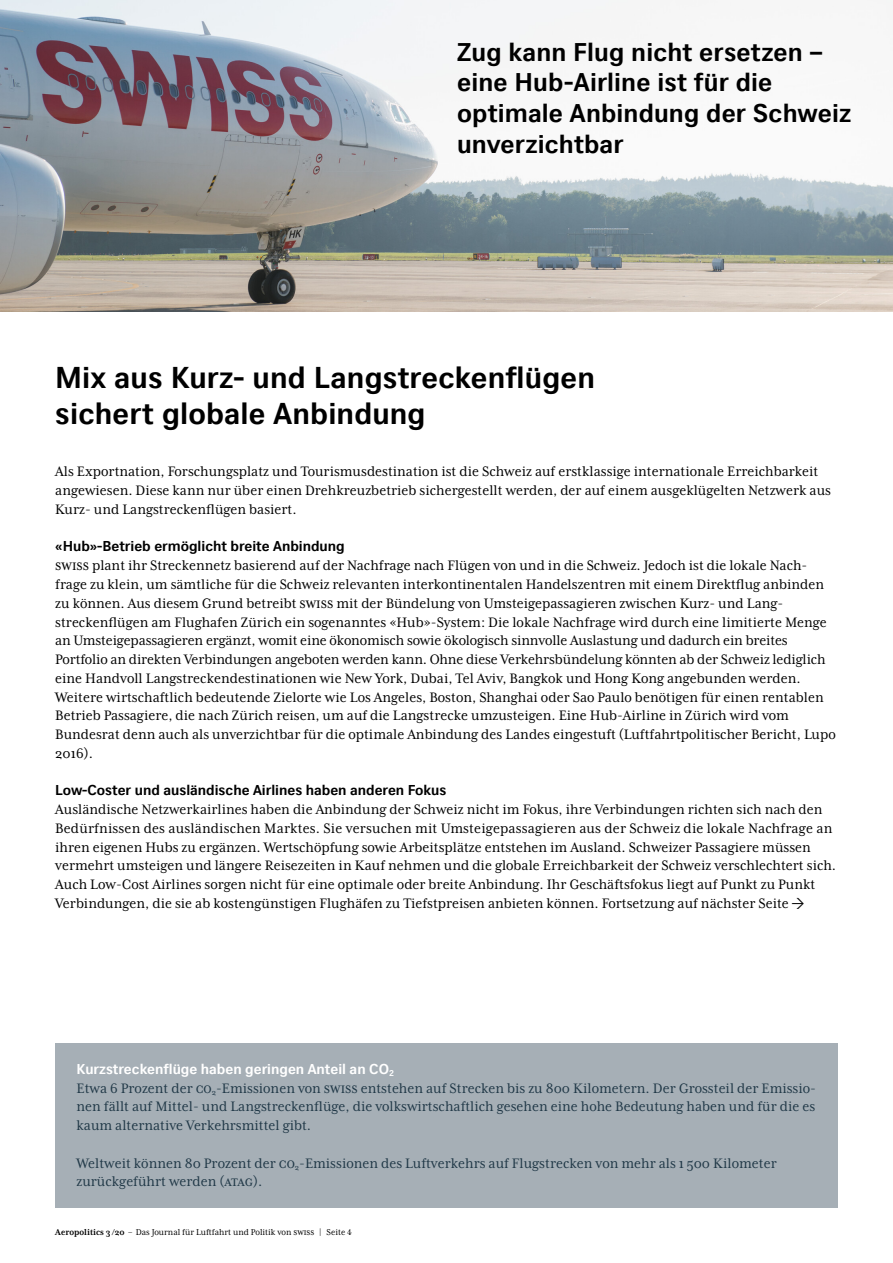
<style>
.page{position:relative;width:893px;height:1263px;background:#fff}
.page>*{position:absolute;margin:0;border:0;box-sizing:border-box;transform-origin:0 0}
.Headline_gross{font:700 30px/36px "CH Sans";letter-spacing:.005em;color:#000}
.Headline_gross-2{font:700 25.5px/30.6px "CH Sans";letter-spacing:.005em;color:#000}
.Lauftext__Master{font:15.75px/18.8px "Mrs Eaves XL Serif Nar OT";color:#000}
.Digital_Lauftext{font:15.75px/18.8px "Mrs Eaves XL Serif Nar OT";color:#203847;text-align:justify}
.Digital_Lauftext-2{font:15.75px/18.8px "Mrs Eaves XL Serif Nar OT";color:#000}
.Digital_Untertitel{font:700 14.25px "CH Sans";color:#000}
.Digital_Untertitel-2{font:700 14.25px "CH Sans";color:#fff}
.Lauftext__Master-2{font:9.75px "Mrs Eaves XL Serif Nar OT";color:#000}
.s1{font-weight:700}
</style>
<div class="page">
<img style="left:0;top:0;width:893px;height:312px">
<div style="left:55px;top:1043px;width:783px;height:165px;background:#a6afb6"></div>
<p class="Headline_gross-2" style="left:457px;top:37px;width:396px">Zug kann Flug nicht ersetzen – eine Hub-Airline ist für die optimale Anbindung der Schweiz unverzichtbar</p>
<p class="Headline_gross" style="left:55px;top:359px;width:541px">Mix aus Kurz- und Langstreckenflügen sichert globale Anbindung</p>
<p class="Digital_Lauftext-2" style="left:55px;top:462px;width:777px">Als Exportnation, Forschungsplatz und Tourismusdestination ist die Schweiz auf erstklassige internationale Erreichbarkeit angewiesen. Diese kann nur über einen Drehkreuzbetrieb sichergestellt werden, der auf einem ausgeklügelten Netzwerk aus<br>Kurz- und Langstreckenflügen basiert.</p>
<p class="Digital_Untertitel" style="left:55px;top:538px;width:291px">«Hub»-Betrieb ermöglicht breite Anbindung</p>
<p class="Lauftext__Master" style="left:55px;top:556px;width:782px">SWISS plant ihr Streckennetz basierend auf der Nachfrage nach Flügen von und in die Schweiz. Jedoch ist die lokale Nach&shy;frage zu klein, um sämtliche für die Schweiz relevanten interkontinentalen Handelszentren mit einem Direktflug anbinden zu können. Aus diesem Grund betreibt SWISS mit der Bündelung von Umsteigepassagieren zwischen Kurz- und Lang&shy;streckenflügen am Flughafen Zürich ein sogenanntes «Hub»-System: Die lokale Nachfrage wird durch eine limitierte Menge an Umsteigepassagieren ergänzt, womit eine ökonomisch sowie ökologisch sinnvolle Auslastung und dadurch ein breites Portfolio an direkten Verbindungen angeboten werden kann. Ohne diese Verkehrsbündelung könnten ab der Schweiz lediglich eine Handvoll Langstreckendestinationen wie New York, Dubai, Tel Aviv, Bangkok und Hong Kong angebunden werden.<br>Weitere wirtschaftlich bedeutende Zielorte wie Los Angeles, Boston, Shanghai oder Sao Paulo benötigen für einen rentablen Betrieb Passagiere, die nach Zürich reisen, um auf die Langstrecke umzusteigen. Eine Hub-Airline in Zürich wird vom Bundesrat denn auch als unverzichtbar für die optimale Anbindung des Landes eingestuft (Luftfahrtpolitischer Bericht, Lupo 2016).</p>
<p class="Digital_Untertitel" style="left:55px;top:781px;width:393px">Low-Coster und ausländische Airlines haben anderen Fokus</p>
<p class="Lauftext__Master" style="left:55px;top:800px;width:782px">Ausländische Netzwerkairlines haben die Anbindung der Schweiz nicht im Fokus, ihre Verbindungen richten sich nach den Bedürfnissen des ausländischen Marktes. Sie versuchen mit Umsteigepassagieren aus der Schweiz die lokale Nachfrage an ihren eigenen Hubs zu ergänzen. Wertschöpfung sowie Arbeitsplätze entstehen im Ausland. Schweizer Passagiere müssen vermehrt umsteigen und längere Reisezeiten in Kauf nehmen und die globale Erreichbarkeit der Schweiz verschlechtert sich.<br>Auch Low-Cost Airlines sorgen nicht für eine optimale oder breite Anbindung. Ihr Geschäftsfokus liegt auf Punkt zu Punkt Verbindungen, die sie ab kostengünstigen Flughäfen zu Tiefstpreisen anbieten können. Fortsetzung auf nächster Seite</p>
<p class="Digital_Untertitel-2" style="left:77px;top:1060px;width:319px">Kurzstreckenflüge haben geringen Anteil an CO<sub>2</sub></p>
<p class="Digital_Lauftext" style="left:77px;top:1078px;width:741px">Etwa 6 Prozent der CO<sub>2</sub>-Emissionen von SWISS entstehen auf Strecken bis zu 800 Kilometern. Der Grossteil der Emissio&shy;nen fällt auf Mittel- und Langstreckenflüge, die volkswirtschaftlich gesehen eine hohe Bedeutung haben und für die es kaum alternative Verkehrsmittel gibt.</p>
<p class="Digital_Lauftext" style="left:77px;top:1153px;width:702px">Weltweit können 80 Prozent der CO<sub>2</sub>-Emissionen des Luftverkehrs auf Flugstrecken von mehr als 1 500 Kilometer zurückgeführt werden (ATAG).</p>
<p class="Lauftext__Master-2" style="left:55px;top:1227px;width:298px"><span class="s1">Aeropolitics 3/20</span> – Das Journal für Luftfahrt und Politik von SWISS | Seite 4</p>
</div>
